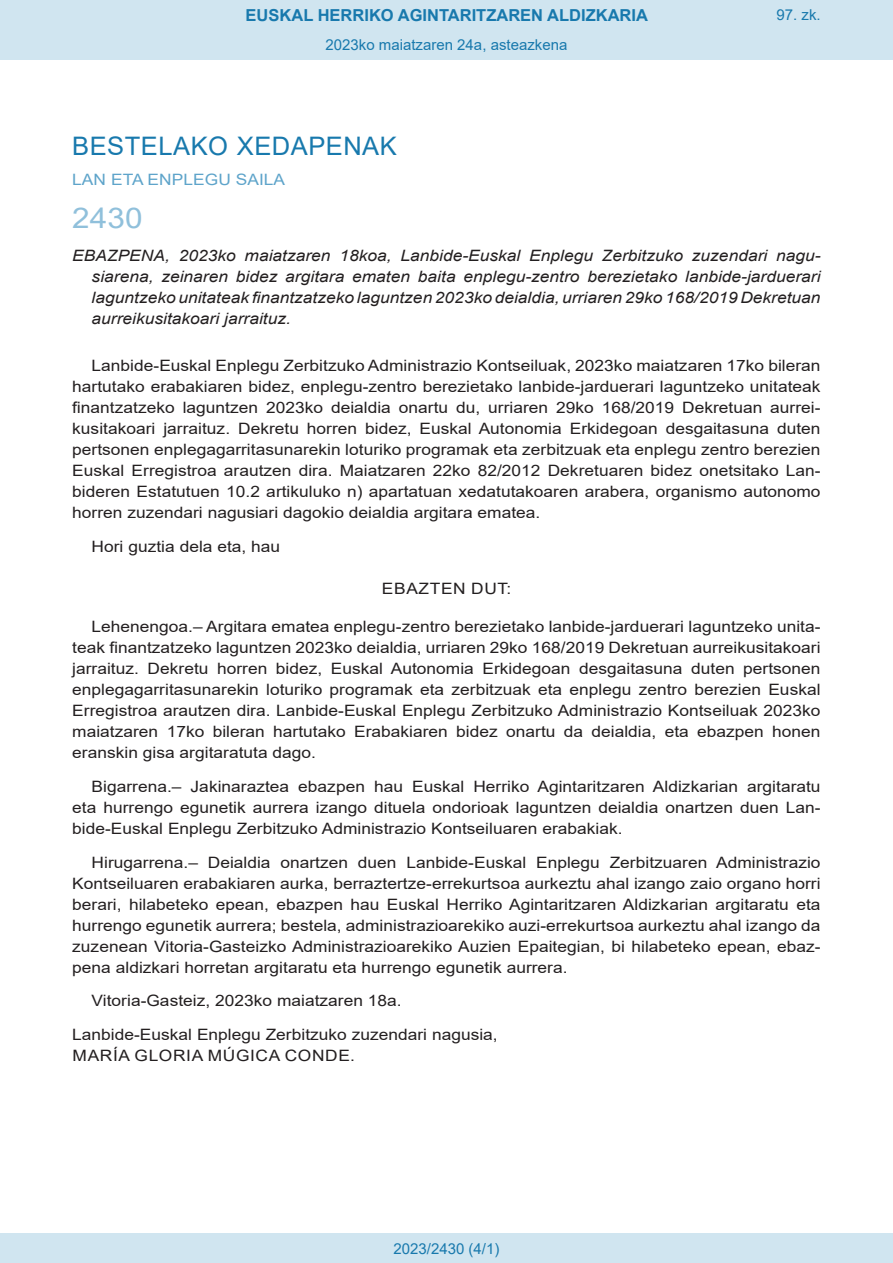
<style>
.page{position:relative;width:893px;height:1263px;background:#fff}
.page>*{position:absolute;margin:0;border:0;box-sizing:border-box;transform-origin:0 0}
.BOPVOrden{font:28.5px "Arial";color:#90c0db;scale:1.11 1}
.BOPVSeccion{font:25.5px "Arial";letter-spacing:.02em;color:#1879ad}
.t1{font:700 16.5px "Arial";color:#1879ad}
.BOPVDetalle{font:15.6px/21px "Arial";color:#231f20;text-align:justify;scale:1.11 1}
.BOPVTitulo{font:italic 15.6px/21px "Arial";color:#231f20;text-align:justify;scale:1.11 1}
.BOPVFirmaPuesto{font:15.6px "Arial";color:#231f20;scale:1.11 1}
.BOPVFirmaLugFec{font:15.6px "Arial";color:#231f20;scale:1.11 1}
.BOPVFirmaNombre{font:15.6px "Arial";letter-spacing:.035em;color:#231f20;scale:1.11 1}
.BOPVOrganismo{font:15.6px "Arial";letter-spacing:.005em;color:#5ea4ca;scale:1.11 1}
.BOPVClave{font:15.6px "Arial";letter-spacing:.035em;color:#231f20;scale:1.11 1}
.Paginacion_Centro{font:15px "Arial";color:#1879ad}
</style>
<div class="page">
<div style="left:0;top:0;width:893px;height:60px;background:#d0e5f0"></div>
<div style="left:0;top:1233px;width:893px;height:30px;background:#d0e5f0"></div>
<p class="t1" style="left:246px;top:3px;width:404px">EUSKAL HERRIKO AGINTARITZAREN ALDIZKARIA</p>
<p class="Paginacion_Centro" style="left:326px;top:35px;width:243px">2023ko maiatzaren 24a, asteazkena</p>
<p class="Paginacion_Centro" style="left:776px;top:5px;width:46px">97. zk.</p>
<p class="BOPVSeccion" style="left:72px;top:128px;width:326px">BESTELAKO XEDAPENAK</p>
<p class="BOPVOrganismo" style="left:72px;top:169px;width:193px">LAN ETA ENPLEGU SAILA</p>
<p class="BOPVOrden" style="left:72px;top:198px;width:65px">2430</p>
<p class="BOPVTitulo" style="left:92px;top:246px;width:658px;text-indent:-19px">EBAZPENA, 2023ko maiatzaren 18koa, Lanbide-Euskal Enplegu Zerbitzuko zuzendari nagu&shy;siarena, zeinaren bidez argitara ematen baita enplegu-zentro berezietako lanbide-jarduerari laguntzeko unitateak finantzatzeko laguntzen 2023ko deialdia, urriaren 29ko 168/2019 Dekretuan aurreikusitakoari jarraituz.</p>
<p class="BOPVDetalle" style="left:72px;top:355px;width:676px;text-indent:19px">Lanbide-Euskal Enplegu Zerbitzuko Administrazio Kontseiluak, 2023ko maiatzaren 17ko bileran hartutako erabakiaren bidez, enplegu-zentro berezietako lanbide-jarduerari laguntzeko unitateak finantzatzeko laguntzen 2023ko deialdia onartu du, urriaren 29ko 168/2019 Dekretuan aurrei&shy;kusitakoari jarraituz. Dekretu horren bidez, Euskal Autonomia Erkidegoan desgaitasuna duten pertsonen enplegagarritasunarekin loturiko programak eta zerbitzuak eta enplegu zentro berezien Euskal Erregistroa arautzen dira. Maiatzaren 22ko 82/2012 Dekretuaren bidez onetsitako Lan&shy;bideren Estatutuen 10.2 artikuluko n) apartatuan xedatutakoaren arabera, organismo autonomo horren zuzendari nagusiari dagokio deialdia argitara ematea.</p>
<p class="BOPVDetalle" style="left:92px;top:536px;width:171px">Hori guztia dela eta, hau</p>
<p class="BOPVClave" style="left:382px;top:578px;width:118px">EBAZTEN DUT:</p>
<p class="BOPVDetalle" style="left:72px;top:616px;width:676px;text-indent:19px">Lehenengoa.– Argitara ematea enplegu-zentro berezietako lanbide-jarduerari laguntzeko unita&shy;teak finantzatzeko laguntzen 2023ko deialdia, urriaren 29ko 168/2019 Dekretuan aurreikusitakoari jarraituz. Dekretu horren bidez, Euskal Autonomia Erkidegoan desgaitasuna duten pertsonen enplegagarritasunarekin loturiko programak eta zerbitzuak eta enplegu zentro berezien Euskal Erregistroa arautzen dira. Lanbide-Euskal Enplegu Zerbitzuko Administrazio Kontseiluak 2023ko maiatzaren 17ko bileran hartutako Erabakiaren bidez onartu da deialdia, eta ebazpen honen eranskin gisa argitaratuta dago.</p>
<p class="BOPVDetalle" style="left:72px;top:776px;width:676px;text-indent:19px">Bigarrena.– Jakinaraztea ebazpen hau Euskal Herriko Agintaritzaren Aldizkarian argitaratu eta hurrengo egunetik aurrera izango dituela ondorioak laguntzen deialdia onartzen duen Lan&shy;bide-Euskal Enplegu Zerbitzuko Administrazio Kontseiluaren erabakiak.</p>
<p class="BOPVDetalle" style="left:72px;top:851px;width:676px;text-indent:19px">Hirugarrena.– Deialdia onartzen duen Lanbide-Euskal Enplegu Zerbitzuaren Administrazio Kontseiluaren erabakiaren aurka, berraztertze-errekurtsoa aurkeztu ahal izango zaio organo horri berari, hilabeteko epean, ebazpen hau Euskal Herriko Agintaritzaren Aldizkarian argitaratu eta hurrengo egunetik aurrera; bestela, administrazioarekiko auzi-errekurtsoa aurkeztu ahal izango da zuzenean Vitoria-Gasteizko Administrazioarekiko Auzien Epaitegian, bi hilabeteko epean, ebaz&shy;pena aldizkari horretan argitaratu eta hurrengo egunetik aurrera.</p>
<p class="BOPVFirmaLugFec" style="left:92px;top:990px;width:281px">Vitoria-Gasteiz, 2023ko maiatzaren 18a.</p>
<p class="BOPVFirmaPuesto" style="left:72px;top:1024px;width:385px">Lanbide-Euskal Enplegu Zerbitzuko zuzendari nagusia,</p>
<p class="BOPVFirmaNombre" style="left:73px;top:1045px;width:256px">MARÍA GLORIA MÚGICA CONDE.</p>
<p class="Paginacion_Centro" style="left:393px;top:1238px;width:107px">2023/2430 (4/1)</p>
</div>
